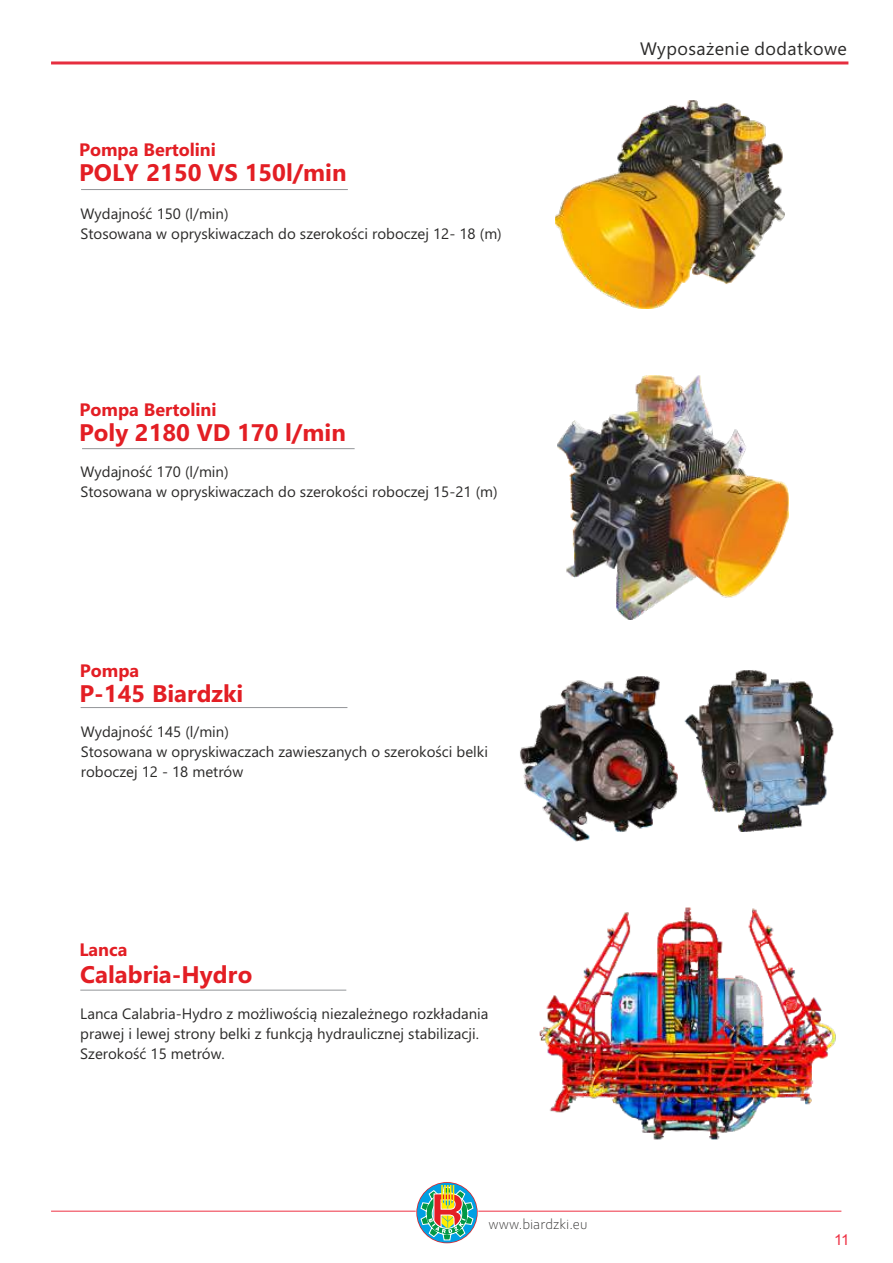
<style>
.page{position:relative;width:893px;height:1263px;background:#fff}
.page>*{position:absolute;margin:0;border:0;box-sizing:border-box;transform-origin:0 0}
.t1{font:700 24px "Ebrima";color:#e31e24}
.t2{font:700 18px "Ebrima";color:#e31e24}
.t3{font:18px "Ebrima";letter-spacing:.025em;color:#2b2a29}
.t4{font:15px/20px "Ebrima";color:#2b2a29}
.t5{font:300 15px "Corbel";color:#2b2a29}
.t6{font:15px "Arial";color:#ee3043}
</style>
<div class="page">
<img style="left:555px;top:101px;width:229px;height:208px">
<img style="left:557px;top:376px;width:231px;height:243px">
<img style="left:520px;top:676px;width:116px;height:165px">
<img style="left:636px;top:670px;width:198px;height:162px">
<img style="left:539px;top:907px;width:297px;height:233px">
<hr style="left:51px;top:61px;width:797px;height:3px;background:#e62e3f">
<hr style="left:51px;top:1211px;width:790px;height:1px;background:#ee3043">
<svg style="left:417px;top:1183px;width:60px;height:60px"></svg>
<svg style="left:420px;top:1185px;width:53px;height:55px;background:#84a991"></svg>
<hr style="left:81px;top:189px;width:267px;height:1px;background:#939598">
<hr style="left:81px;top:707px;width:266px;height:1px;background:#939598">
<hr style="left:80px;top:990px;width:266px;height:1px;background:#939598">
<hr style="left:82px;top:448px;width:272px;height:1px;background:#939598">
<p class="t2" style="left:79px;top:143px;width:138px">Pompa Bertolini</p>
<h1 class="t1" style="left:79px;top:163px;width:269px">POLY 2150 VS 150l/min</h1>
<p class="t4" style="left:81px;top:205px;width:423px">Wydajność 150 (l/min)<br>Stosowana w opryskiwaczach do szerokości roboczej 12- 18 (m)</p>
<p class="t2" style="left:80px;top:403px;width:139px">Pompa Bertolini</p>
<h1 class="t1" style="left:79px;top:423px;width:268px">Poly 2180 VD 170 l/min</h1>
<p class="t4" style="left:81px;top:463px;width:418px">Wydajność 170 (l/min)<br>Stosowana w opryskiwaczach do szerokości roboczej 15-21 (m)</p>
<p class="t3" style="left:640px;top:41px;width:208px">Wyposażenie dodatkowe</p>
<p class="t2" style="left:80px;top:663px;width:61px">Pompa</p>
<h1 class="t1" style="left:79px;top:684px;width:165px">P-145 Biardzki</h1>
<p class="t4" style="left:81px;top:723px;width:408px">Wydajność 145 (l/min)<br>Stosowana w opryskiwaczach zawieszanych o szerokości belki roboczej 12 - 18 metrów</p>
<p class="t2" style="left:79px;top:943px;width:50px">Lanca</p>
<h1 class="t1" style="left:80px;top:965px;width:174px">Calabria-Hydro</h1>
<p class="t4" style="left:80px;top:1005px;width:410px">Lanca Calabria-Hydro z możliwością niezależnego rozkładania prawej i lewej strony belki z funkcją hydraulicznej stabilizacji.<br>Szerokość 15 metrów.</p>
<p class="t5" style="left:488px;top:1218px;width:100px">www.biardzki.eu</p>
<p class="t6" style="left:834px;top:1234px;width:17px">11</p>
</div>
